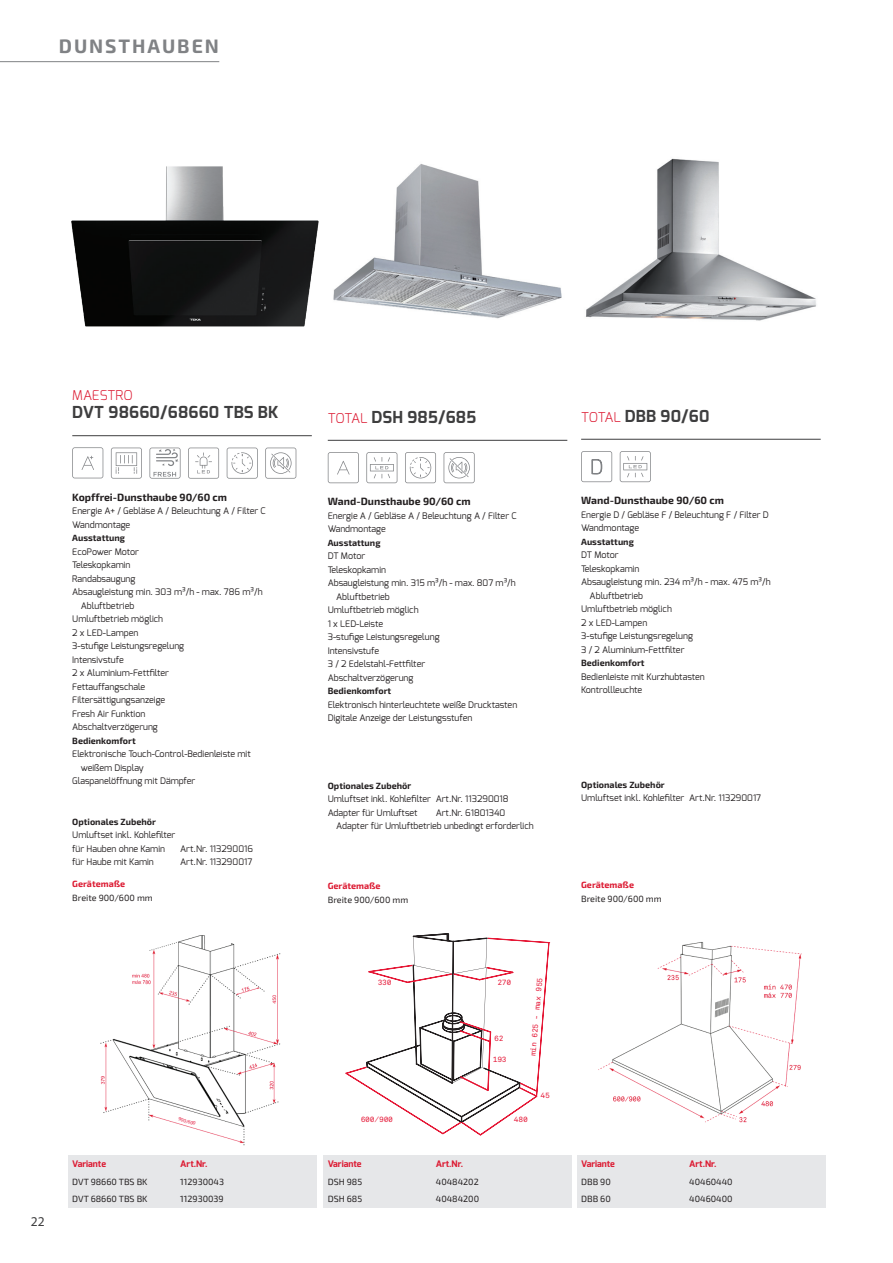
<style>
.page{position:relative;width:893px;height:1263px;background:#fff}
.page>*{position:absolute;margin:0;border:0;box-sizing:border-box;transform-origin:0 0}
.t1{font:700 19.5px "Exo 2";color:#808285}
.t2{font:700 16.5px "Exo";letter-spacing:.01em;color:#3e3e3f}
.t3{font:300 13.5px "Exo";color:#dc1a32}
.t4{font:13.5px "Myriad Pro";color:#3e3e3f}
.t5{font:700 10.5px "Exo 2";color:#231f20}
.t6{font:9px/13.5px "Exo";color:#231f20}
.t7{font:9px "Exo 2";color:#231f20}
.t8{font:700 9px "Exo 2";color:#231f20}
.t9{font:700 9px "Exo";color:#dc1a32}
.t10{font:700 9px "Exo 2";color:#dc1a32}
.t11{font:7.5px "Akkurat Mono";letter-spacing:-.03em;color:#e51837}
.t12{font:5.25px "Myriad Pro";color:#e41b40}
.s1{font-weight:300;font-size:13.5px;color:#dc1a32}
.s2{font-family:"Exo"}
</style>
<div class="page">
<div style="left:577px;top:1155px;width:249px;height:53px;background:#e6e7e9"></div>
<div style="left:323px;top:1155px;width:249px;height:53px;background:#e6e7e9"></div>
<div style="left:68px;top:1155px;width:249px;height:53px;background:#e6e7e9"></div>
<hr style="left:0;top:61px;width:219px;height:1px;background:#808285">
<img style="left:100px;top:935px;width:181px;height:210px">
<img style="left:71px;top:166px;width:248px;height:161px">
<hr style="left:72px;top:435px;width:240px;height:1px;background:#3e3e3f">
<svg style="left:111px;top:448px;width:31px;height:31px"></svg>
<svg style="left:149px;top:448px;width:32px;height:31px"></svg>
<svg style="left:188px;top:448px;width:31px;height:31px"></svg>
<svg style="left:227px;top:448px;width:31px;height:31px"></svg>
<svg style="left:265px;top:448px;width:31px;height:31px"></svg>
<svg style="left:346px;top:933px;width:203px;height:202px"></svg>
<img style="left:333px;top:164px;width:229px;height:155px">
<hr style="left:328px;top:440px;width:239px;height:1px;background:#3e3e3f">
<svg style="left:328px;top:452px;width:31px;height:31px"></svg>
<svg style="left:366px;top:452px;width:31px;height:31px"></svg>
<svg style="left:405px;top:452px;width:31px;height:31px"></svg>
<svg style="left:444px;top:452px;width:31px;height:31px"></svg>
<img style="left:598px;top:942px;width:204px;height:181px">
<img style="left:585px;top:158px;width:231px;height:163px">
<hr style="left:581px;top:439px;width:240px;height:1px;background:#3e3e3f">
<svg style="left:581px;top:451px;width:31px;height:31px"></svg>
<svg style="left:620px;top:451px;width:31px;height:31px"></svg>
<svg style="left:72px;top:447px;width:31px;height:32px"></svg>
<h1 class="t1" style="left:59px;top:34px;width:61px">Dunsth</h1>
<h1 class="t1" style="left:148px;top:34px;width:29px">aube</h1>
<h1 class="t1" style="left:205px;top:34px;width:16px">n</h1>
<h3 class="t3" style="left:72px;top:386px;width:62px">MAESTRO</h3>
<h2 class="t2" style="left:72px;top:402px;width:206px">DVT 98660/68660 TBS BK</h2>
<p class="t5" style="left:72px;top:491px;width:156px">Kopffrei-Dunsthaube 90/60 cm</p>
<p class="t6" style="left:72px;top:504px;width:195px">Energie A+ / Gebläse A / Beleuchtung A / Filter C<br>Wandmontage</p>
<p class="t8" style="left:72px;top:533px;width:54px">Ausstattung</p>
<p class="t6" style="left:72px;top:545px;width:68px">EcoPower Motor</p>
<p class="t6" style="left:72px;top:558px;width:60px">Teleskopkamin</p>
<p class="t6" style="left:72px;top:572px;width:65px">Randabsaugung</p>
<p class="t6" style="left:72px;top:585px;width:192px">Absaugleistung min. 303 m³/h - max. 786 m³/h</p>
<p class="t6" style="left:81px;top:599px;width:55px">Abluftbetrieb</p>
<p class="t6" style="left:72px;top:612px;width:92px">Umluftbetrieb möglich</p>
<p class="t6" style="left:72px;top:626px;width:68px">2 x LED-Lampen</p>
<p class="t6" style="left:72px;top:639px;width:113px">3-stufige Leistungsregelung</p>
<p class="t6" style="left:72px;top:653px;width:53px">Intensivstufe</p>
<p class="t6" style="left:72px;top:666px;width:98px">2 x Aluminium-Fettfilter</p>
<p class="t6" style="left:72px;top:680px;width:74px">Fettauffangschale</p>
<p class="t6" style="left:72px;top:693px;width:94px">Filtersättigungsanzeige</p>
<p class="t6" style="left:72px;top:707px;width:75px">Fresh Air Funktion</p>
<p class="t6" style="left:72px;top:720px;width:87px">Abschaltverzögerung</p>
<p class="t8" style="left:72px;top:735px;width:65px">Bedienkomfort</p>
<p class="t6" style="left:72px;top:747px;width:180px">Elektronische Touch-Control-Bedienleiste mit</p>
<p class="t6" style="left:81px;top:761px;width:65px">weißem Display</p>
<p class="t6" style="left:72px;top:774px;width:125px">Glaspanelöffnung mit Dämpfer</p>
<p class="t8" style="left:72px;top:816px;width:85px">Optionales Zubehör</p>
<p class="t6" style="left:72px;top:828px;width:105px">Umluftset inkl. Kohlefilter für Hauben ohne Kamin</p>
<p class="t6" style="left:180px;top:842px;width:74px">Art.Nr. 113290016</p>
<p class="t6" style="left:72px;top:855px;width:83px">für Haube mit Kamin</p>
<p class="t6" style="left:180px;top:855px;width:74px">Art.Nr. 113290017</p>
<p class="t10" style="left:72px;top:879px;width:54px">Gerätemaße</p>
<p class="t7" style="left:72px;top:892px;width:82px">Breite 900/600 mm</p>
<h3 class="t4" style="left:31px;top:1213px;width:15px">22</h3>
<p class="t12" style="left:179px;top:1116px;width:19px;rotate:15deg">900/600</p>
<p class="t9" style="left:72px;top:1158px;width:35px">Variante</p>
<p class="t9" style="left:180px;top:1158px;width:29px">Art.Nr.</p>
<p class="t7" style="left:72px;top:1176px;width:77px">DVT 98660 TBS BK</p>
<p class="t7" style="left:180px;top:1176px;width:45px">112930043</p>
<p class="t7" style="left:72px;top:1194px;width:77px">DVT 68660 TBS BK</p>
<p class="t7" style="left:180px;top:1194px;width:45px">112930039</p>
<h2 class="t2" style="left:328px;top:406px;width:150px"><span class="s1">TOTAL</span> DSH 985/685</h2>
<p class="t5" style="left:328px;top:495px;width:144px">Wand-Dunsthaube 90/60 cm</p>
<p class="t6" style="left:328px;top:509px;width:190px">Energie A / Gebläse A / Beleuchtung A / Filter C<br>Wandmontage</p>
<p class="t8" style="left:328px;top:537px;width:54px">Ausstattung</p>
<p class="t6" style="left:328px;top:549px;width:39px">DT Motor</p>
<p class="t6" style="left:328px;top:563px;width:60px">Teleskopkamin</p>
<p class="t6" style="left:328px;top:576px;width:190px">Absaugleistung min. 315 m³/h - max. 807 m³/h</p>
<p class="t6" style="left:336px;top:590px;width:55px">Abluftbetrieb</p>
<p class="t6" style="left:328px;top:603px;width:92px">Umluftbetrieb möglich</p>
<p class="t6" style="left:328px;top:617px;width:57px">1 x LED-Leiste</p>
<p class="t6" style="left:328px;top:630px;width:113px">3-stufige Leistungsregelung</p>
<p class="t6" style="left:328px;top:644px;width:53px">Intensivstufe</p>
<p class="t6" style="left:328px;top:657px;width:99px">3 / 2 Edelstahl-Fettfilter</p>
<p class="t6" style="left:328px;top:671px;width:87px">Abschaltverzögerung</p>
<p class="t8" style="left:328px;top:686px;width:65px">Bedienkomfort</p>
<p class="t6" style="left:328px;top:698px;width:191px">Elektronisch hinterleuchtete weiße Drucktasten<br>Digitale Anzeige der Leistungsstufen</p>
<p class="t8" style="left:328px;top:780px;width:85px">Optionales Zubehö<span class="s2">r</span></p>
<p class="t6" style="left:328px;top:792px;width:182px">Umluftset inkl. Kohlefilter Art.Nr. 113290018<br>Adapter für Umluftset</p>
<p class="t6" style="left:336px;top:806px;width:199px;text-indent:99px">Art.Nr. 61801340<br>Adapter für Umluftbetrieb unbedingt erforderlich</p>
<p class="t10" style="left:328px;top:881px;width:54px">Gerätemaße</p>
<p class="t7" style="left:328px;top:894px;width:82px">Breite 900/600 mm</p>
<p class="t11" style="left:378px;top:978px;width:16px">330</p>
<p class="t11" style="left:361px;top:1115px;width:34px">600/900</p>
<p class="t11" style="left:497px;top:977px;width:16px">270</p>
<p class="t11" style="left:494px;top:1034px;width:11px">62</p>
<p class="t11" style="left:493px;top:1055px;width:16px">193</p>
<p class="t11" style="left:528px;top:1056px;width:80px;rotate:-85deg">min 625 - max 955</p>
<p class="t11" style="left:541px;top:1090px;width:11px">45</p>
<p class="t11" style="left:514px;top:1115px;width:16px">480</p>
<p class="t9" style="left:328px;top:1158px;width:35px">Variante</p>
<p class="t9" style="left:436px;top:1158px;width:29px">Art.Nr.</p>
<p class="t7" style="left:328px;top:1176px;width:36px">DSH 985</p>
<p class="t7" style="left:436px;top:1176px;width:44px">40484202</p>
<p class="t7" style="left:328px;top:1194px;width:36px">DSH 685</p>
<p class="t7" style="left:436px;top:1194px;width:45px">40484200</p>
<h2 class="t2" style="left:581px;top:405px;width:130px"><span class="s1">TOTAL</span> DBB 90/60</h2>
<p class="t5" style="left:581px;top:494px;width:144px">Wand-Dunsthaube 90/60 cm</p>
<p class="t6" style="left:581px;top:508px;width:189px">Energie D / Gebläse F / Beleuchtung F / Filter D<br>Wandmontage</p>
<p class="t8" style="left:581px;top:536px;width:54px">Ausstattung</p>
<p class="t6" style="left:581px;top:548px;width:39px">DT Motor</p>
<p class="t6" style="left:581px;top:562px;width:60px">Teleskopkamin</p>
<p class="t6" style="left:581px;top:575px;width:191px">Absaugleistung min. 234 m³/h - max. 475 m³/h</p>
<p class="t6" style="left:590px;top:589px;width:55px">Abluftbetrieb</p>
<p class="t6" style="left:581px;top:602px;width:92px">Umluftbetrieb möglich</p>
<p class="t6" style="left:581px;top:616px;width:68px">2 x LED-Lampen</p>
<p class="t6" style="left:581px;top:629px;width:113px">3-stufige Leistungsregelung</p>
<p class="t6" style="left:581px;top:643px;width:105px">3 / 2 Aluminium-Fettfilter</p>
<p class="t8" style="left:581px;top:658px;width:65px">Bedienkomfort</p>
<p class="t6" style="left:581px;top:670px;width:125px">Bedienleiste mit Kurzhubtasten<br>Kontrollleuchte</p>
<p class="t8" style="left:581px;top:779px;width:85px">Optionales Zubehör</p>
<p class="t6" style="left:581px;top:791px;width:182px">Umluftset inkl. Kohlefilter Art.Nr. 113290017</p>
<p class="t10" style="left:581px;top:880px;width:54px">Gerätemaße</p>
<p class="t7" style="left:581px;top:893px;width:82px">Breite 900/600 mm</p>
<p class="t9" style="left:581px;top:1158px;width:35px">Variante</p>
<p class="t9" style="left:689px;top:1158px;width:29px">Art.Nr.</p>
<p class="t7" style="left:581px;top:1176px;width:31px">DBB 90</p>
<p class="t7" style="left:689px;top:1176px;width:45px">40460440</p>
<p class="t7" style="left:581px;top:1194px;width:31px">DBB 60</p>
<p class="t7" style="left:689px;top:1194px;width:45px">40460400</p>
</div>
